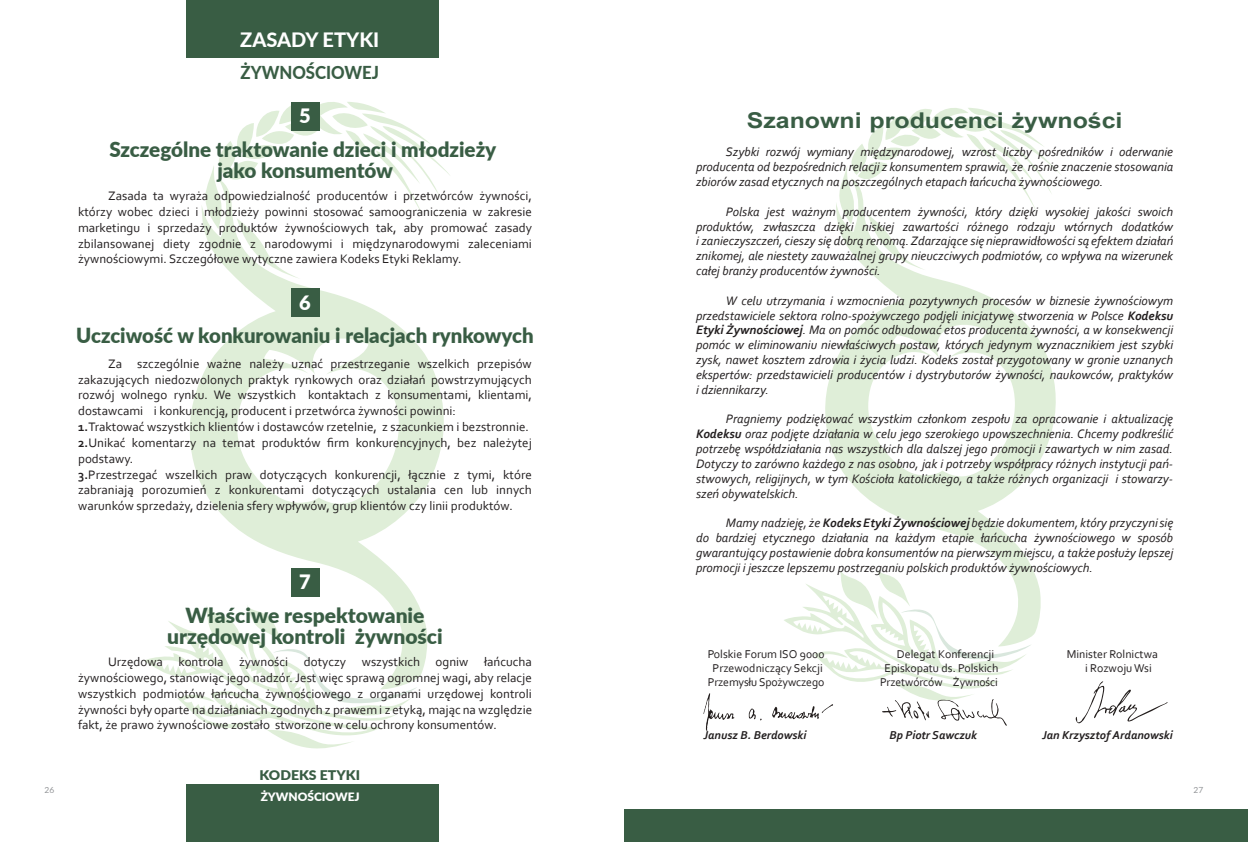
<style>
.page{position:relative;width:1248px;height:842px;background:#fff}
.page>*{position:absolute;margin:0;border:0;box-sizing:border-box;transform-origin:0 0}
.t1{font:700 21.8px "Arial Narrow";color:#395d44;scale:1.4 1}
.t2{font:900 20.8px/21.8px "Lato";color:#395d44;text-align:center}
.t3{font:800 19.8px "Lato";color:#fff}
.t4{font:900 19.8px "Lato";color:#fff}
.t5{font:800 17.8px "Lato";color:#395d44;scale:.94 1}
.t6{font:900 13.3px "Lato";color:#395d44;scale:1.05 1}
.t7{font:italic 12.9px/14.8px "Corbel";color:#231f20;text-align:justify}
.t8{font:12.9px/15.8px "Corbel";color:#231f20;text-align:justify}
.t9{font:italic 700 12px "Corbel";color:#231f20}
.t10{font:11.9px/13.8px "Corbel";color:#231f20;text-align:center}
.t11{font:900 11.5px "Lato";color:#fff}
.t12{font:8.4px "Lato";color:#939598}
.s1{font-weight:700}
</style>
<div class="page">
<svg style="left:209px;top:102px;width:241px;height:77px"></svg>
<svg style="left:190px;top:179px;width:254px;height:500px"></svg>
<svg style="left:144px;top:604px;width:273px;height:145px"></svg>
<div style="left:186px;top:784px;width:252px;height:58px;background:#395d44"></div>
<div style="left:186px;top:0;width:252px;height:58px;background:#395d44"></div>
<div style="left:291px;top:102px;width:28px;height:28px;background:#395d44"></div>
<div style="left:291px;top:288px;width:28px;height:28px;background:#395d44"></div>
<div style="left:291px;top:568px;width:28px;height:28px;background:#395d44"></div>
<div style="left:624px;top:809px;width:623px;height:33px;background:#395d44"></div>
<svg style="left:843px;top:108px;width:218px;height:70px"></svg>
<svg style="left:825px;top:178px;width:231px;height:459px"></svg>
<svg style="left:1075px;top:681px;width:92px;height:43px"></svg>
<svg style="left:703px;top:568px;width:328px;height:163px"></svg>
<h3 class="t3" style="left:240px;top:31px;width:141px">ZASADY ETYKI</h3>
<h3 class="t5" style="left:240px;top:65px;width:149px">ŻYWNOŚCIOWEJ</h3>
<h3 class="t4" style="left:299px;top:107px;width:13px">5</h3>
<h2 class="t2" style="left:109px;top:139px;width:388px">Szczególne traktowanie dzieci i młodzieży jako konsumentów</h2>
<p class="t8" style="left:78px;top:189px;width:455px;text-indent:30px">Zasada ta wyraża odpowiedzialność producentów i przetwórców żywności, którzy wobec dzieci i młodzieży powinni stosować samoograniczenia w zakresie marketingu i sprzedaży produktów żywnościowych tak, aby promować zasady zbilansowanej diety zgodnie z narodowymi i międzynarodowymi zaleceniami żywnościowymi. Szczegółowe wytyczne zawiera Kodeks Etyki Reklamy.</p>
<h3 class="t4" style="left:299px;top:294px;width:13px">6</h3>
<h2 class="t2" style="left:76px;top:326px;width:459px">Uczciwość w konkurowaniu i relacjach rynkowych</h2>
<p class="t8" style="left:78px;top:357px;width:455px;text-align:left;text-indent:30px">Za szczególnie ważne należy uznać przestrzeganie wszelkich przepisów zakazujących niedozwolonych praktyk rynkowych oraz działań powstrzymujących rozwój wolnego rynku. We wszystkich kontaktach z konsumentami, klientami, dostawcami i konkurencją, producent i przetwórca żywności powinni:<br><span class="s1">1.</span>Traktować wszystkich klientów i dostawców rzetelnie, z szacunkiem i bezstronnie.<br><span class="s1">2.</span>Unikać komentarzy na temat produktów firm konkurencyjnych, bez należytej podstawy.<br><span class="s1">3.</span>Przestrzegać wszelkich praw dotyczących konkurencji, łącznie z tymi, które zabraniają porozumień z konkurentami dotyczących ustalania cen lub innych warunków sprzedaży, dzielenia sfery wpływów, grup klientów czy linii produktów.</p>
<h3 class="t4" style="left:299px;top:573px;width:13px">7</h3>
<h2 class="t2" style="left:167px;top:605px;width:277px">Właściwe respektowanie urzędowej kontroli żywności</h2>
<p class="t8" style="left:78px;top:655px;width:455px;text-indent:30px">Urzędowa kontrola żywności dotyczy wszystkich ogniw łańcucha żywnościowego, stanowiąc jego nadzór. Jest więc sprawą ogromnej wagi, aby relacje wszystkich podmiotów łańcucha żywnościowego z organami urzędowej kontroli żywności były oparte na działaniach zgodnych z prawem i z etyką, mając na względzie fakt, że prawo żywnościowe zostało stworzone w celu ochrony konsumentów.</p>
<h1 class="t1" style="left:746px;top:112px;width:270px">Szanowni producenci żywności</h1>
<p class="t7" style="left:696px;top:146px;width:478px;text-indent:30px">Szybki rozwój wymiany międzynarodowej, wzrost liczby pośredników i oderwanie producenta od bezpośrednich relacji z konsumentem sprawia, że rośnie znaczenie stosowania zbiorów zasad etycznych na poszczególnych etapach łańcucha żywnościowego.</p>
<p class="t7" style="left:696px;top:205px;width:479px;text-indent:30px">Polska jest ważnym producentem żywności, który dzięki wysokiej jakości swoich produktów, zwłaszcza dzięki niskiej zawartości różnego rodzaju wtórnych dodatków i zanieczyszczeń, cieszy się dobrą renomą.Zdarzające się nieprawidłowości są efektem działań znikomej, ale niestety zauważalnej grupy nieuczciwych podmiotów, co wpływa na wizerunek całej branży producentów żywności.</p>
<p class="t7" style="left:696px;top:294px;width:478px;text-indent:30px">W celu utrzymania i wzmocnienia pozytywnych procesów w biznesie żywnościowym przedstawiciele sektora rolno-spożywczego podjęli inicjatywę stworzenia w Polsce <span class="s1">Kodeksu Etyki Żywnościowej</span>. Ma on pomóc odbudować etos producenta żywności, a w konsekwencji pomóc w eliminowaniu niewłaściwych postaw, których jedynym wyznacznikiem jest szybki zysk, nawet kosztem zdrowia i życia ludzi. Kodeks został przygotowany w gronie uznanych ekspertów: przedstawicieli producentów i dystrybutorów żywności, naukowców, praktyków i dziennikarzy.</p>
<p class="t7" style="left:696px;top:413px;width:479px;text-indent:30px">Pragniemy podziękować wszystkim członkom zespołu za opracowanie i aktualizację <span class="s1">Kodeksu</span> oraz podjęte działania w celu jego szerokiego upowszechnienia. Chcemy podkreślić potrzebę współdziałania nas wszystkich dla dalszej jego promocji i zawartych w nim zasad.<br>Dotyczy to zarówno każdego z nas osobno, jak i potrzeby współpracy różnych instytucji pań&shy;stwowych, religijnych, w tym Kościoła katolickiego, a także różnych organizacji i stowarzy&shy;szeń obywatelskich.</p>
<p class="t7" style="left:696px;top:517px;width:478px;text-indent:30px">Mamy nadzieję, że <span class="s1">Kodeks Etyki Żywnościowej</span> będzie dokumentem, który przyczynisię do bardziej etycznego działania na każdym etapie łańcucha żywnościowego w sposób gwarantujący postawienie dobra konsumentów na pierwszymmiejscu, a także posłuży lepszej promocji i jeszcze lepszemu postrzeganiu polskich produktów żywnościowych.</p>
<p class="t10" style="left:707px;top:648px;width:118px">Polskie Forum ISO 9000<br>Przewodniczący Sekcji<br>Przemysłu Spożywczego</p>
<p class="t10" style="left:896px;top:648px;width:99px">Delegat Konferencji</p>
<p class="t10" style="left:884px;top:662px;width:115px">Episkopatu ds. Polskich</p>
<p class="t10" style="left:880px;top:676px;width:119px">Przetwórców Żywności</p>
<p class="t10" style="left:1084px;top:648px;width:74px;text-align:left;text-indent:-18px">Minister Rolnictwa i RozwojuWsi</p>
<p class="t9" style="left:703px;top:730px;width:104px">Janusz B. Berdowski</p>
<p class="t9" style="left:889px;top:730px;width:89px">Bp Piotr Sawczuk</p>
<p class="t9" style="left:1042px;top:730px;width:132px">Jan Krzysztof Ardanowski</p>
<p class="t6" style="left:259px;top:770px;width:97px">KODEKS ETYKI</p>
<p class="t11" style="left:261px;top:791px;width:100px">ŻYWNOŚCIOWEJ</p>
<p class="t12" style="left:45px;top:786px;width:11px">26</p>
<p class="t12" style="left:1193px;top:786px;width:11px">27</p>
</div>
